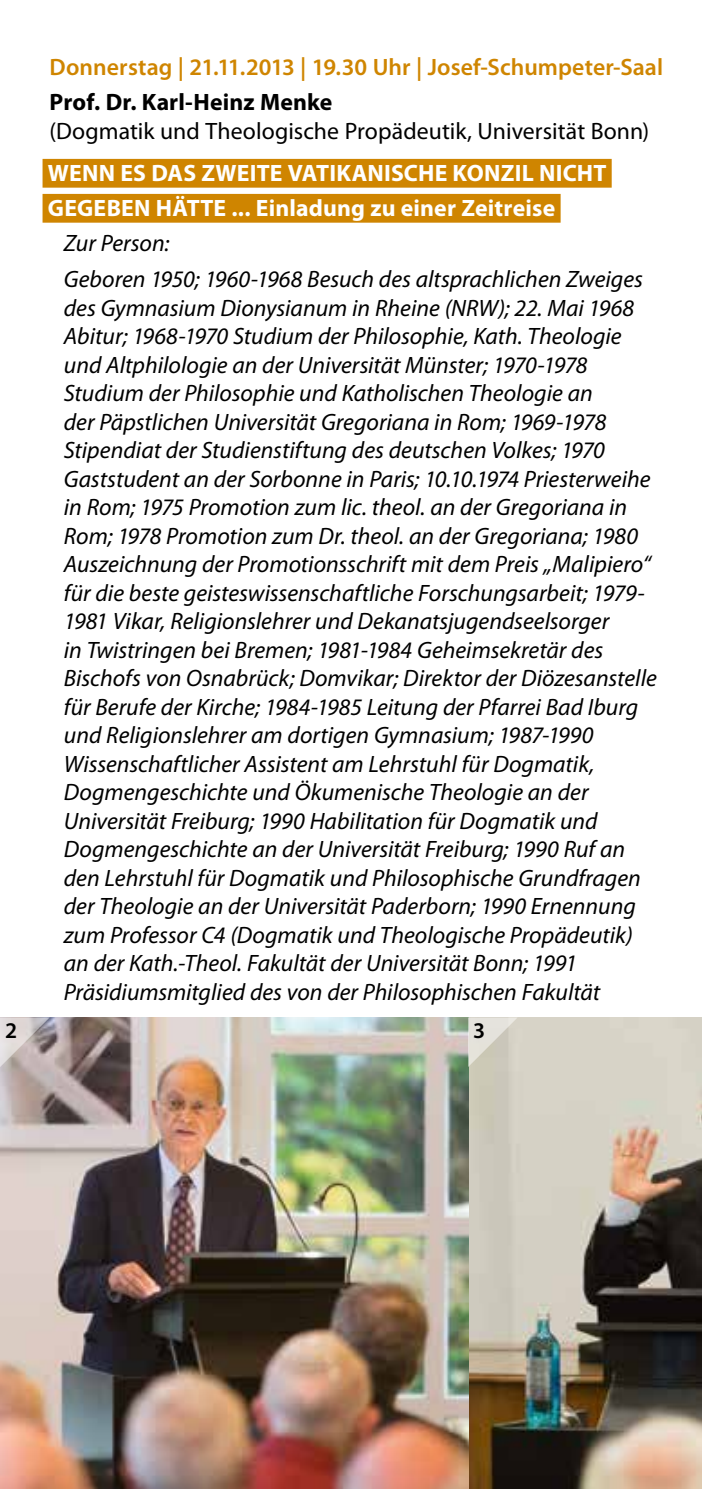
<style>
.page{position:relative;width:702px;height:1489px;background:#fff}
.page>*{position:absolute;margin:0;border:0;box-sizing:border-box;transform-origin:0 0}
.t1{font:italic 23.75px/28.5px "Myriad Pro";color:#000}
.t2{font:700 23.75px/35px "Myriad Pro";letter-spacing:.005em;color:#fff}
.t3{font:600 23.75px "Myriad Pro";letter-spacing:.005em;color:#cf8500}
.t4{font:23.75px "Myriad Pro";letter-spacing:.005em;color:#000}
.t5{font:700 23.75px "Myriad Pro";letter-spacing:.01em;color:#000}
.t6{font:600 22.5px "Myriad Pro";color:#000}
</style>
<div class="page">
<div style="left:43px;top:159px;width:568px;height:29px;background:#cf8500"></div>
<div style="left:43px;top:194px;width:517px;height:29px;background:#cf8500"></div>
<img style="left:0;top:1017px;width:702px;height:471px">
<svg style="left:0;top:1017px;width:50px;height:50px"></svg>
<svg style="left:468px;top:1017px;width:49px;height:50px"></svg>
<p class="t3" style="left:50px;top:51px;width:615px">Donnerstag | 21.11.2013 | 19.30 Uhr | Josef-Schumpeter-Saal</p>
<p class="t5" style="left:50px;top:87px;width:284px">Prof. Dr. Karl-Heinz Menke</p>
<p class="t4" style="left:50px;top:116px;width:601px">(Dogmatik und Theologische Propädeutik, Universität Bonn)</p>
<p class="t2" style="left:48px;top:154px;width:560px">WENN ES DAS ZWEITE VATIKANISCHE KONZIL NICHT<br>GEGEBEN HÄTTE ... Einladung zu einer Zeitreise</p>
<p class="t1" style="left:64px;top:225px;width:580px;line-height:35.5px">Zur Person:<br>Geboren 1950; 1960-1968 Besuch des altsprachlichen Zweiges</p>
<p class="t1" style="left:64px;top:293px;width:594px">des Gymnasium Dionysianum in Rheine (NRW); 22. Mai 1968<br>Abitur; 1968-1970 Studium der Philosophie, Kath. Theologie und Altphilologie an der Universität Münster; 1970-1978<br>Studium der Philosophie und Katholischen Theologie an<br>der Päpstlichen Universität Gregoriana in Rom; 1969-1978<br>Stipendiat der Studienstiftung des deutschen Volkes; 1970<br>Gaststudent an der Sorbonne in Paris; 10.10.1974 Priesterweihe in Rom; 1975 Promotion zum lic. theol. an der Gregoriana in Rom; 1978 Promotion zum Dr. theol. an der Gregoriana; 1980<br>Auszeichnung der Promotionsschrift mit dem Preis „Malipiero“ für die beste geisteswissenschaftliche Forschungsarbeit; 1979- 1981 Vikar, Religionslehrer und Dekanatsjugendseelsorger<br>in Twistringen bei Bremen; 1981-1984 Geheimsekretär des Bischofs von Osnabrück; Domvikar; Direktor der Diözesanstelle für Berufe der Kirche; 1984-1985 Leitung der Pfarrei Bad Iburg und Religionslehrer am dortigen Gymnasium; 1987-1990<br>Wissenschaftlicher Assistent am Lehrstuhl für Dogmatik, Dogmengeschichte und Ökumenische Theologie an der Universität Freiburg; 1990 Habilitation für Dogmatik und Dogmengeschichte an der Universität Freiburg; 1990 Ruf an den Lehrstuhl für Dogmatik und Philosophische Grundfragen der Theologie an der Universität Paderborn; 1990 Ernennung zum Professor C4 (Dogmatik und Theologische Propädeutik) an der Kath.-Theol. Fakultät der Universität Bonn; 1991<br>Präsidiumsmitglied des von der Philosophischen Fakultät</p>
<p class="t6" style="left:5px;top:1016px;width:14px">2</p>
<p class="t6" style="left:473px;top:1016px;width:14px">3</p>
</div>
